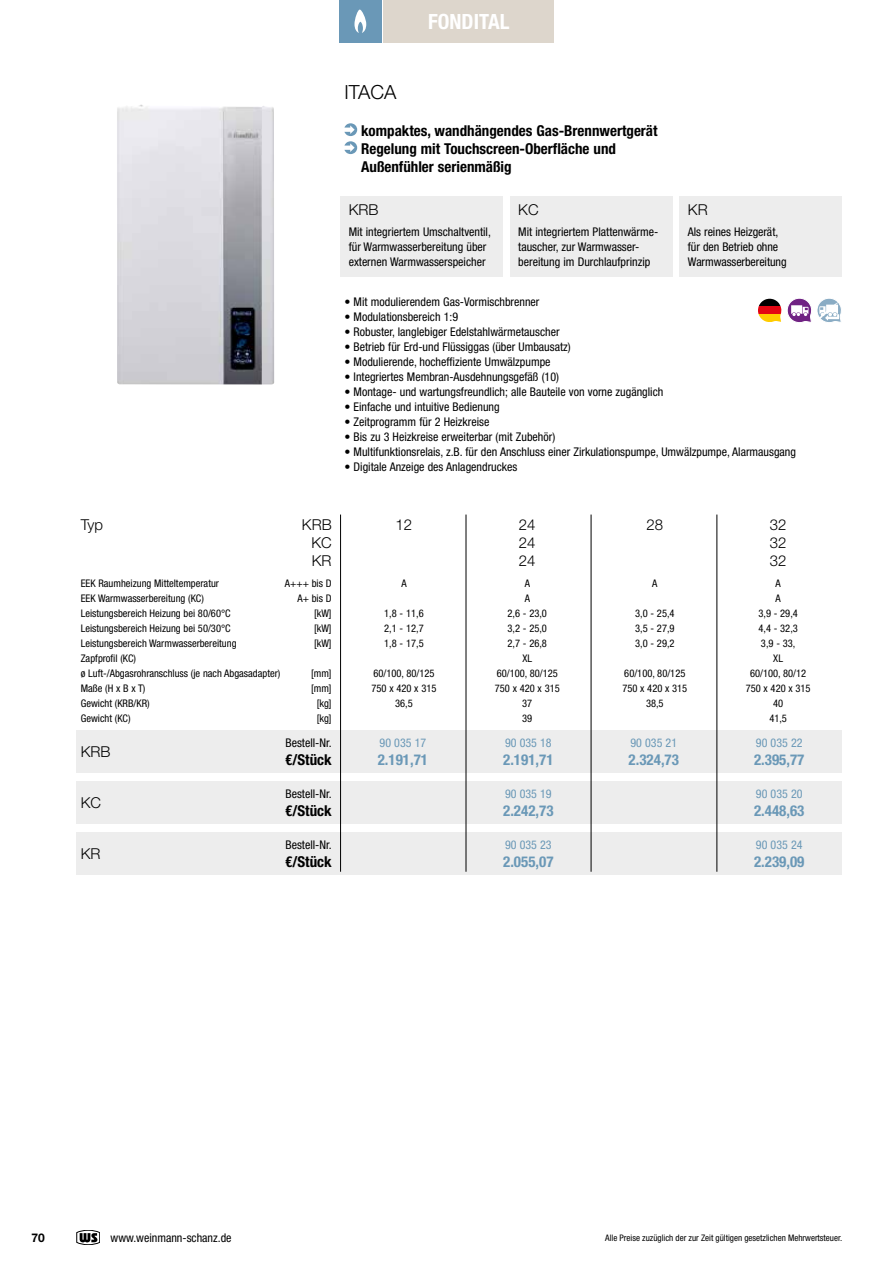
<style>
.page{position:relative;width:893px;height:1263px;background:#fff}
.page>*{position:absolute;margin:0;border:0;box-sizing:border-box;transform-origin:0 0}
.t1{font:700 condensed 21px "Helvetica Neue LT Pro";color:#fff}
.t2{font:300 19.5px "Helvetica Neue LT Pro";color:#000}
.t3{font:700 condensed 15px/18px "Helvetica Neue LT Pro";color:#000}
.t4{font:700 condensed 15px "Helvetica Neue LT Pro";color:#6a98b7}
.t5{font:300 15px "Helvetica Neue LT Pro";color:#000}
.t6{font:condensed 12px/15px "Helvetica Neue LT Pro";color:#000}
.t7{font:condensed 12px "Helvetica Neue LT Pro";color:#6a98b7}
.t8{font:700 12px "Helvetica Neue LT Pro";color:#000}
.t9{font:condensed 10.5px "Helvetica Neue LT Pro";color:#000}
.t10{font:condensed 9px "Helvetica Neue LT Pro";color:#000}
</style>
<div class="page">
<img style="left:117px;top:105px;width:157px;height:279px">
<svg style="left:344px;top:123px;width:13px;height:31px"></svg>
<div style="left:77px;top:730px;width:765px;height:43px;background:#ededed"></div>
<div style="left:77px;top:781px;width:765px;height:43px;background:#ededed"></div>
<div style="left:77px;top:832px;width:765px;height:43px;background:#ededed"></div>
<hr style="left:340px;top:514px;width:1px;height:358px;background:#000">
<hr style="left:466px;top:514px;width:1px;height:358px;background:#000">
<hr style="left:591px;top:514px;width:1px;height:358px;background:#000">
<hr style="left:716px;top:514px;width:1px;height:358px;background:#000">
<div style="left:340px;top:196px;width:163px;height:80px;background:#ededed"></div>
<div style="left:679px;top:196px;width:163px;height:80px;background:#ededed"></div>
<div style="left:510px;top:196px;width:162px;height:80px;background:#ededed"></div>
<svg style="left:768px;top:298px;width:73px;height:25px"></svg>
<svg style="left:759px;top:299px;width:22px;height:7px"></svg>
<div style="left:758px;top:306px;width:23px;height:8px;background:#e30613"></div>
<div style="left:758px;top:314px;width:23px;height:8px;background:#fc0"></div>
<svg style="left:77px;top:1230px;width:23px;height:15px"></svg>
<div style="left:384px;top:0;width:170px;height:43px;background:#ddd6cc"></div>
<div style="left:339px;top:0;width:43px;height:43px;background:#6a98b7"></div>
<svg style="left:354px;top:10px;width:12px;height:23px"></svg>
<h2 class="t2" style="left:344px;top:80px;width:54px">ITACA</h2>
<h1 class="t1" style="left:428px;top:9px;width:83px">FONDITAL</h1>
<p class="t3" style="left:361px;top:122px;width:298px">kompaktes, wandhängendes Gas-Brennwertgerät<br>Regelung mit Touchscreen-Oberfläche und<br>Außenfühler serienmäßig</p>
<p class="t5" style="left:349px;top:200px;width:31px">KRB</p>
<p class="t6" style="left:349px;top:224px;width:144px">Mit integriertem Umschaltventil, für Warmwasserbereitung über externen Warmwasserspeicher</p>
<p class="t5" style="left:518px;top:200px;width:22px">KC</p>
<p class="t6" style="left:518px;top:224px;width:141px">Mit integriertem Plattenwärme&shy;tauscher, zur Warmwasser&shy;bereitung im Durchlaufprinzip</p>
<p class="t5" style="left:688px;top:200px;width:21px">KR</p>
<p class="t6" style="left:688px;top:224px;width:100px">Als reines Heizgerät, für den Betrieb ohne<br>Warmwasserbereitung</p>
<p class="t6" style="left:344px;top:294px;width:197px">• Mit modulierendem Gas-Vormischbrenner</p>
<p class="t6" style="left:344px;top:309px;width:115px">• Modulationsbereich 1:9</p>
<p class="t6" style="left:344px;top:324px;width:217px">• Robuster, langlebiger Edelstahlwärmetauscher</p>
<p class="t6" style="left:344px;top:339px;width:228px">• Betrieb für Erd-und Flüssiggas (über Umbausatz)</p>
<p class="t6" style="left:344px;top:354px;width:208px">• Modulierende, hocheffiziente Umwälzpumpe</p>
<p class="t6" style="left:344px;top:369px;width:216px">• Integriertes Membran-Ausdehnungsgefäß (10)</p>
<p class="t6" style="left:344px;top:384px;width:320px">• Montage- und wartungsfreundlich; alle Bauteile von vorne zugänglich</p>
<p class="t6" style="left:344px;top:399px;width:157px">• Einfache und intuitive Bedienung</p>
<p class="t6" style="left:344px;top:414px;width:147px">• Zeitprogramm für 2 Heizkreise</p>
<p class="t6" style="left:344px;top:429px;width:212px">• Bis zu 3 Heizkreise erweiterbar (mit Zubehör)</p>
<p class="t6" style="left:344px;top:444px;width:453px">• Multifunktionsrelais, z.B. für den Anschluss einer Zirkulationspumpe, Umwälzpumpe, Alarmausgang</p>
<p class="t6" style="left:344px;top:459px;width:174px">• Digitale Anzeige des Anlagendruckes</p>
<p class="t5" style="left:81px;top:515px;width:24px">Typ</p>
<p class="t5" style="left:302px;top:515px;width:31px">KRB</p>
<p class="t5" style="left:396px;top:515px;width:18px">12</p>
<p class="t5" style="left:519px;top:515px;width:18px">24</p>
<p class="t5" style="left:646px;top:515px;width:18px">28</p>
<p class="t5" style="left:770px;top:515px;width:18px">32</p>
<p class="t5" style="left:311px;top:533px;width:22px">KC</p>
<p class="t5" style="left:519px;top:533px;width:18px">24</p>
<p class="t5" style="left:770px;top:533px;width:18px">32</p>
<p class="t5" style="left:312px;top:551px;width:21px">KR</p>
<p class="t5" style="left:519px;top:551px;width:18px">24</p>
<p class="t5" style="left:770px;top:551px;width:18px">32</p>
<p class="t9" style="left:81px;top:577px;width:140px">EEK Raumheizung Mitteltemperatur</p>
<p class="t9" style="left:285px;top:577px;width:48px">A+++ bis D</p>
<p class="t9" style="left:401px;top:577px;width:7px">A</p>
<p class="t9" style="left:525px;top:577px;width:7px">A</p>
<p class="t9" style="left:652px;top:577px;width:7px">A</p>
<p class="t9" style="left:775px;top:577px;width:7px">A</p>
<p class="t9" style="left:81px;top:592px;width:125px">EEK Warmwasserbereitung (KC)</p>
<p class="t9" style="left:297px;top:592px;width:36px">A+ bis D</p>
<p class="t9" style="left:525px;top:592px;width:7px">A</p>
<p class="t9" style="left:775px;top:592px;width:7px">A</p>
<p class="t9" style="left:81px;top:607px;width:151px">Leistungsbereich Heizung bei 80/60°C</p>
<p class="t9" style="left:314px;top:607px;width:19px">[kW]</p>
<p class="t9" style="left:384px;top:607px;width:41px">1,8 - 11,6</p>
<p class="t9" style="left:508px;top:607px;width:41px">2,6 - 23,0</p>
<p class="t9" style="left:635px;top:607px;width:41px">3,0 - 25,4</p>
<p class="t9" style="left:758px;top:607px;width:41px">3,9 - 29,4</p>
<p class="t9" style="left:81px;top:622px;width:151px">Leistungsbereich Heizung bei 50/30°C</p>
<p class="t9" style="left:314px;top:622px;width:19px">[kW]</p>
<p class="t9" style="left:384px;top:622px;width:41px">2,1 - 12,7</p>
<p class="t9" style="left:508px;top:622px;width:41px">3,2 - 25,0</p>
<p class="t9" style="left:635px;top:622px;width:41px">3,5 - 27,9</p>
<p class="t9" style="left:758px;top:622px;width:41px">4,4 - 32,3</p>
<p class="t9" style="left:81px;top:637px;width:157px">Leistungsbereich Warmwasserbereitung</p>
<p class="t9" style="left:314px;top:637px;width:19px">[kW]</p>
<p class="t9" style="left:384px;top:637px;width:41px">1,8 - 17,5</p>
<p class="t9" style="left:508px;top:637px;width:41px">2,7 - 26,8</p>
<p class="t9" style="left:635px;top:637px;width:41px">3,0 - 29,2</p>
<p class="t9" style="left:761px;top:637px;width:36px">3,9 - 33,</p>
<p class="t9" style="left:81px;top:652px;width:57px">Zapfprofil (KC)</p>
<p class="t9" style="left:522px;top:652px;width:11px">XL</p>
<p class="t9" style="left:773px;top:652px;width:11px">XL</p>
<p class="t9" style="left:81px;top:667px;width:201px">ø Luft-/Abgasrohranschluss (je nach Abgasadapter)</p>
<p class="t9" style="left:311px;top:667px;width:22px">[mm]</p>
<p class="t9" style="left:373px;top:667px;width:63px">60/100, 80/125</p>
<p class="t9" style="left:497px;top:667px;width:63px">60/100, 80/125</p>
<p class="t9" style="left:624px;top:667px;width:63px">60/100, 80/125</p>
<p class="t9" style="left:750px;top:667px;width:58px">60/100, 80/12</p>
<p class="t9" style="left:81px;top:682px;width:66px">Maße (H x B x T)</p>
<p class="t9" style="left:311px;top:682px;width:22px">[mm]</p>
<p class="t9" style="left:371px;top:682px;width:66px">750 x 420 x 315</p>
<p class="t9" style="left:495px;top:682px;width:66px">750 x 420 x 315</p>
<p class="t9" style="left:622px;top:682px;width:66px">750 x 420 x 315</p>
<p class="t9" style="left:746px;top:682px;width:66px">750 x 420 x 315</p>
<p class="t9" style="left:81px;top:697px;width:70px">Gewicht (KRB/KR)</p>
<p class="t9" style="left:317px;top:697px;width:16px">[kg]</p>
<p class="t9" style="left:395px;top:697px;width:19px">36,5</p>
<p class="t9" style="left:522px;top:697px;width:12px">37</p>
<p class="t9" style="left:646px;top:697px;width:19px">38,5</p>
<p class="t9" style="left:773px;top:697px;width:12px">40</p>
<p class="t9" style="left:81px;top:712px;width:51px">Gewicht (KC)</p>
<p class="t9" style="left:317px;top:712px;width:16px">[kg]</p>
<p class="t9" style="left:522px;top:712px;width:12px">39</p>
<p class="t9" style="left:769px;top:712px;width:19px">41,5</p>
<p class="t6" style="left:285px;top:735px;width:48px">Bestell-Nr.</p>
<p class="t3" style="left:285px;top:751px;width:48px">€/Stück</p>
<p class="t6" style="left:285px;top:786px;width:48px">Bestell-Nr.</p>
<p class="t3" style="left:285px;top:802px;width:48px">€/Stück</p>
<p class="t6" style="left:285px;top:837px;width:48px">Bestell-Nr.</p>
<p class="t3" style="left:285px;top:853px;width:48px">€/Stück</p>
<p class="t7" style="left:380px;top:736px;width:48px">90 035 17</p>
<p class="t4" style="left:378px;top:751px;width:52px">2.191,71</p>
<p class="t7" style="left:505px;top:736px;width:48px">90 035 18</p>
<p class="t4" style="left:503px;top:751px;width:52px">2.191,71</p>
<p class="t7" style="left:505px;top:787px;width:48px">90 035 19</p>
<p class="t4" style="left:503px;top:802px;width:52px">2.242,73</p>
<p class="t7" style="left:505px;top:838px;width:48px">90 035 23</p>
<p class="t4" style="left:503px;top:853px;width:52px">2.055,07</p>
<p class="t7" style="left:630px;top:736px;width:48px">90 035 21</p>
<p class="t4" style="left:629px;top:751px;width:52px">2.324,73</p>
<p class="t7" style="left:756px;top:736px;width:48px">90 035 22</p>
<p class="t4" style="left:754px;top:751px;width:52px">2.395,77</p>
<p class="t7" style="left:756px;top:787px;width:48px">90 035 20</p>
<p class="t4" style="left:754px;top:802px;width:52px">2.448,63</p>
<p class="t7" style="left:756px;top:838px;width:48px">90 035 24</p>
<p class="t4" style="left:754px;top:853px;width:52px">2.239,09</p>
<p class="t5" style="left:81px;top:742px;width:31px">KRB</p>
<p class="t5" style="left:81px;top:793px;width:22px">KC</p>
<p class="t5" style="left:81px;top:844px;width:21px">KR</p>
<p class="t8" style="left:32px;top:1230px;width:15px">70</p>
<p class="t6" style="left:111px;top:1230px;width:123px">www.weinmann-schanz.de</p>
<p class="t10" style="left:605px;top:1232px;width:239px">Alle Preise zuzüglich der zur Zeit gültigen gesetzlichen Mehrwertsteuer.</p>
</div>
